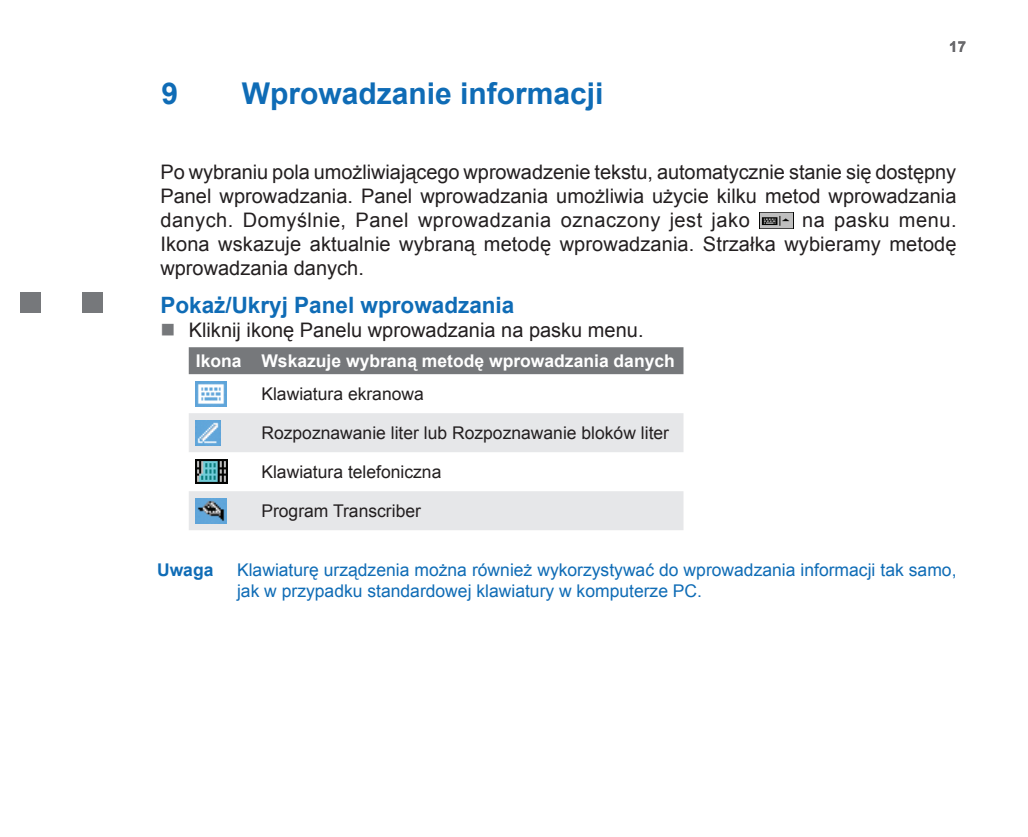
<style>
.page{position:relative;width:1028px;height:837px;background:#fff}
.page>*{position:absolute;margin:0;border:0;box-sizing:border-box;transform-origin:0 0}
.t1{font:700 30px "Arial";color:#0f6cb6}
.t2{font:700 22.5px "Arial";color:#0f6cb6}
.t3{font:20px/24px "Arial";letter-spacing:.005em;color:#231f20;text-align:justify}
.t4{font:17.5px/21px "Arial";color:#0f6cb6}
.t5{font:17.5px "Arial";color:#231f20}
.t6{font:700 17.5px "Arial";color:#fff}
.t7{font:700 17.5px "Arial";color:#0f6cb6}
.t8{font:700 15px "Arial";color:#69696c}
.s1{color:#76787b}
</style>
<div class="page">
<img style="left:759px;top:212px;width:34px;height:16px">
<div style="left:20px;top:292px;width:21px;height:21px;background:#76787b"></div>
<div style="left:82px;top:292px;width:20px;height:21px;background:#76787b"></div>
<div style="left:189px;top:347px;width:494px;height:27px;background:#76787b"></div>
<svg style="left:189px;top:413px;width:494px;height:117px;fill:#e6e7e9"></svg>
<img style="left:196px;top:381px;width:31px;height:25px">
<img style="left:196px;top:420px;width:25px;height:25px">
<img style="left:196px;top:459px;width:32px;height:24px">
<img style="left:196px;top:498px;width:31px;height:25px">
<h1 class="t1" style="left:162px;top:74px;width:18px">9</h1>
<h1 class="t1" style="left:242px;top:74px;width:363px">Wprowadzanie informacji</h1>
<p class="t8" style="left:949px;top:37px;width:18px">17</p>
<p class="t3" style="left:160px;top:160px;width:797px">Po wybraniu pola umożliwiającego wprowadzenie tekstu, automatycznie stanie się dostępny Panel wprowadzania. Panel wprowadzania umożliwia użycie kilku metod wprowadzania danych. Domyślnie, Panel wprowadzania oznaczony jest jako</p>
<p class="t3" style="left:160px;top:208px;width:797px;text-indent:642px">na pasku menu.<br>Ikona wskazuje aktualnie wybraną metodę wprowadzania. Strzałka wybieramy metodę wprowadzania danych.</p>
<p class="t2" style="left:160px;top:290px;width:355px">Pokaż/Ukryj Panel wprowadzania</p>
<p class="t3" style="left:160px;top:318px;width:484px"><span class="s1">■</span> Kliknij ikonę Panelu wprowadzania na pasku menu.</p>
<p class="t6" style="left:196px;top:349px;width:480px">Ikona Wskazuje wybraną metodę wprowadzania danych</p>
<p class="t5" style="left:261px;top:382px;width:164px">Klawiatura ekranowa</p>
<p class="t5" style="left:261px;top:421px;width:409px">Rozpoznawanie liter lub Rozpoznawanie bloków liter</p>
<p class="t5" style="left:261px;top:460px;width:181px">Klawiatura telefoniczna</p>
<p class="t5" style="left:261px;top:499px;width:161px">Program Transcriber</p>
<p class="t7" style="left:157px;top:558px;width:58px">Uwaga</p>
<p class="t4" style="left:237px;top:559px;width:721px">Klawiaturę urządzenia można również wykorzystywać do wprowadzania informacji tak samo, jak w przypadku standardowej klawiatury w komputerze PC.</p>
</div>
